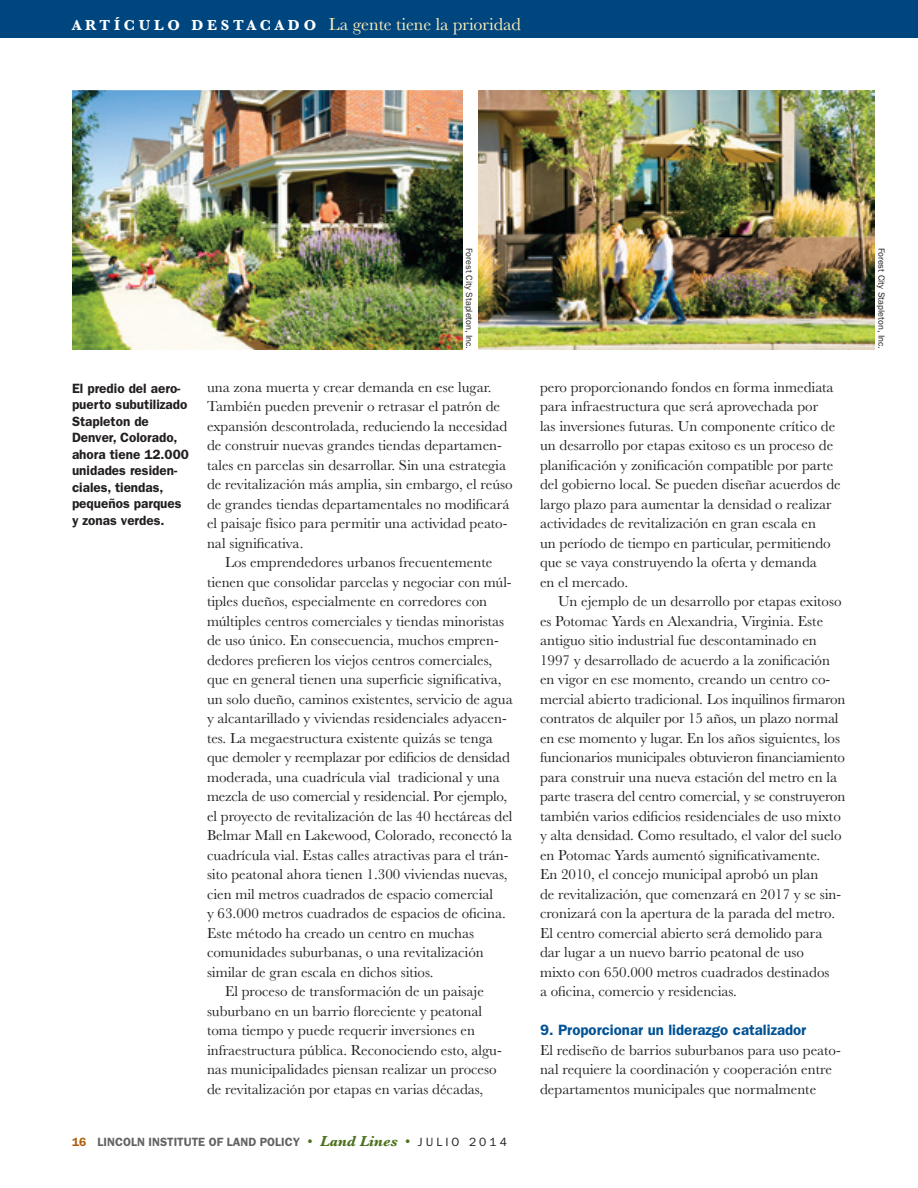
<style>
.page{position:relative;width:918px;height:1188px;background:#fff}
.page>*{position:absolute;margin:0;border:0;box-sizing:border-box;transform-origin:0 0}
.t1{font:18px "Baskerville MT Std";color:#ffeeb8}
._00_text{font:15px/19.5px "Baskerville MT Std";color:#231f20}
._04_subhead_A{font:600 15px "ITC Franklin Gothic Std";color:#005294}
._07_caption{font:600 13.5px/16.5px "ITC Franklin Gothic Std";color:#231f20}
.t2{font:600 12px "ITC Franklin Gothic Std";color:#636366}
._70_credit{font:9px "ITC Franklin Gothic Std";color:#231f20}
.s1{font-weight:700;font-size:15px;color:#fff}
.s2{color:#b05f0f}
.s3{font-family:"Baskerville MT Std";font-weight:400;font-size:15px;color:#4b711c}
.s4{font-family:"Baskerville MT Std";font-weight:700;font-style:italic;font-size:15px;color:#4b711c}
.s5{font-weight:400;color:#231f20}
</style>
<div class="page">
<div style="left:0;top:0;width:918px;height:38px;background:#00467e"></div>
<img style="left:72px;top:90px;width:391px;height:259px">
<img style="left:479px;top:90px;width:396px;height:259px">
<p class="t1" style="left:72px;top:14px;width:450px"><span class="s1">A R T Í C U L O D E S T A C A D O</span> La gente tiene la prioridad</p>
<p class="_07_caption" style="left:72px;top:380px;width:118px">El predio del aero&shy;puerto subutilizado<br>Stapleton de<br>Denver, Colorado, ahora tiene 12.000 unidades residen&shy;ciales, tiendas, pequeños parques y zonas verdes.</p>
<p class="_70_credit" style="left:475px;top:248px;width:103px;rotate:90deg">Forest City Stapleton, Inc.</p>
<p class="_70_credit" style="left:887px;top:248px;width:103px;rotate:90deg">Forest City Stapleton, Inc.</p>
<p class="_00_text" style="left:207px;top:377px;width:307px">una zona muerta y crear demanda en ese lugar.<br>También pueden prevenir o retrasar el patrón de expansión descontrolada, reduciendo la necesidad de construir nuevas grandes tiendas departamen&shy;tales en parcelas sin desarrollar. Sin una estrategia de revitalización más amplia, sin embargo, el reúso de grandes tiendas departamentales no modificará el paisaje físico para permitir una actividad peato&shy;nal significativa.</p>
<p class="_00_text" style="left:207px;top:553px;width:307px;text-indent:18px">Los emprendedores urbanos frecuentemente tienen que consolidar parcelas y negociar con múl&shy;tiples dueños, especialmente en corredores con múltiples centros comerciales y tiendas minoristas de uso único. En consecuencia, muchos empren&shy;dedores prefieren los viejos centros comerciales, que en general tienen una superficie significativa, un solo dueño, caminos existentes, servicio de agua y alcantarillado y viviendas residenciales adyacen&shy;tes. La megaestructura existente quizás se tenga que demoler y reemplazar por edificios de densidad moderada, una cuadrícula vial tradicional y una mezcla de uso comercial y residencial. Por ejemplo, el proyecto de revitalización de las 40 hectáreas del Belmar Mall en Lakewood, Colorado, reconectó la cuadrícula vial. Estas calles atractivas para el trán&shy;sito peatonal ahora tienen 1.300 viviendas nuevas, cien mil metros cuadrados de espacio comercial<br>y 63.000 metros cuadrados de espacios de oficina.<br>Este método ha creado un centro en muchas comunidades suburbanas, o una revitalización similar de gran escala en dichos sitios.</p>
<p class="_00_text" style="left:207px;top:982px;width:296px;text-indent:18px">El proceso de transformación de un paisaje suburbano en un barrio floreciente y peatonal toma tiempo y puede requerir inversiones en infraestructura pública. Reconociendo esto, algu&shy;nas municipalidades piensan realizar un proceso de revitalización por etapas en varias décadas,</p>
<p class="_00_text" style="left:540px;top:377px;width:302px">pero proporcionando fondos en forma inmediata para infraestructura que será aprovechada por<br>las inversiones futuras. Un componente crítico de un desarrollo por etapas exitoso es un proceso de planificación y zonificación compatible por parte del gobierno local. Se pueden diseñar acuerdos de largo plazo para aumentar la densidad o realizar actividades de revitalización en gran escala en<br>un período de tiempo en particular, permitiendo que se vaya construyendo la oferta y demanda<br>en el mercado.</p>
<p class="_00_text" style="left:540px;top:592px;width:307px;text-indent:18px">Un ejemplo de un desarrollo por etapas exitoso es Potomac Yards en Alexandria, Virginia. Este antiguo sitio industrial fue descontaminado en 1997 y desarrollado de acuerdo a la zonificación en vigor en ese momento, creando un centro co&shy;mercial abierto tradicional. Los inquilinos firmaron contratos de alquiler por 15 años, un plazo normal en ese momento y lugar. En los años siguientes, los funcionarios municipales obtuvieron financiamiento para construir una nueva estación del metro en la parte trasera del centro comercial, y se construyeron también varios edificios residenciales de uso mixto y alta densidad. Como resultado, el valor del suelo en Potomac Yards aumentó significativamente.<br>En 2010, el concejo municipal aprobó un plan<br>de revitalización, que comenzará en 2017 y se sin&shy;cronizará con la apertura de la parada del metro.<br>El centro comercial abierto será demolido para dar lugar a un nuevo barrio peatonal de uso<br>mixto con 650.000 metros cuadrados destinados<br>a oficina, comercio y residencias.</p>
<p class="_04_subhead_A" style="left:540px;top:1021px;width:268px">9. Proporcionar un liderazgo catalizador</p>
<p class="_00_text" style="left:540px;top:1040px;width:302px">El rediseño de barrios suburbanos para uso peato&shy;nal requiere la coordinación y cooperación entre departamentos municipales que normalmente</p>
<p class="t2" style="left:72px;top:1135px;width:436px"><span class="s2">16</span> LINCOLN INSTITUTE OF LAND POLICY <span class="s3">•</span> <span class="s4">Land Lines</span> <span class="s3">•</span> <span class="s5">J U L I O 2 0 1 4</span></p>
</div>
